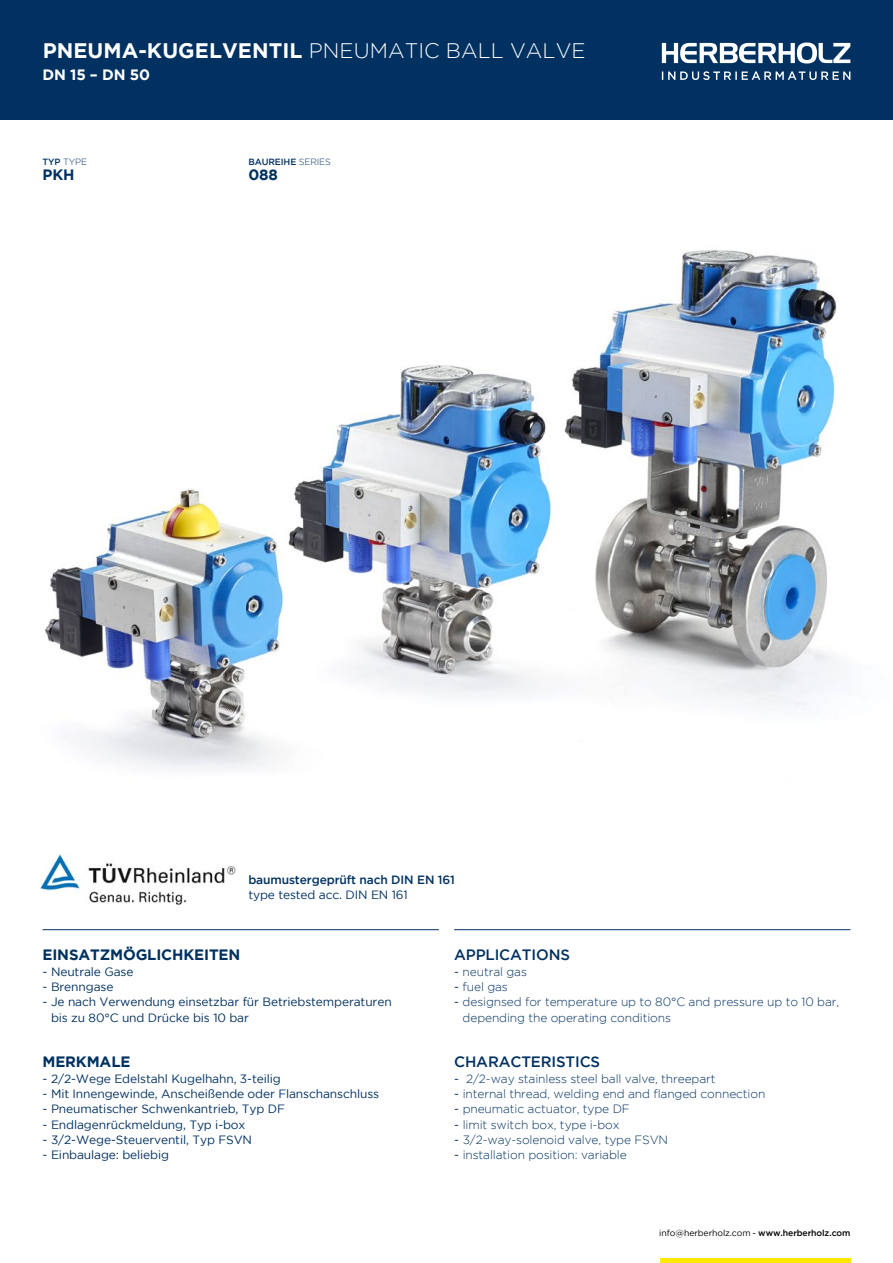
<style>
.page{position:relative;width:893px;height:1263px;background:#fff}
.page>*{position:absolute;margin:0;border:0;box-sizing:border-box;transform-origin:0 0}
.t1{font:700 21px "Gotham";letter-spacing:.005em;color:#fff}
.t2{font:700 15px "Gotham";letter-spacing:-.01em;color:#003160}
.t3{font:500 15px "Gotham";letter-spacing:-.01em;color:#003160}
.t4{font:700 15px "Gotham";letter-spacing:-.01em;color:#fff}
.t5{font:12px/15.3px "Gotham";letter-spacing:-.01em;color:#003160}
.t6{font:300 12px/15.3px "Gotham";letter-spacing:-.01em;color:#003160}
.t7{font:500 12px "Gotham";letter-spacing:-.01em;color:#003160}
.t8{font:500 9px "Gotham";letter-spacing:-.01em;color:#003160}
.t9{font:300 9px "Gotham";color:#003160}
.t10{font:8.7px "Gotham";letter-spacing:-.01em;color:#000}
.s1{font-weight:300}
.s2{font-weight:500}
.s3{font-weight:400}
</style>
<div class="page">
<div style="left:0;top:0;width:893px;height:119px;background:#003160"></div>
<hr style="left:660px;top:1259px;width:190px;height:4px;background:#ffe900">
<svg style="left:662px;top:43px;width:188px;height:21px"></svg>
<svg style="left:662px;top:71px;width:188px;height:9px"></svg>
<hr style="left:43px;top:929px;width:396px;height:1px;background:#003160">
<hr style="left:454px;top:929px;width:396px;height:1px;background:#003160">
<img style="left:45px;top:250px;width:793px;height:520px">
<img style="left:40px;top:854px;width:196px;height:51px">
<h1 class="t1" style="left:43px;top:38px;width:544px">PNEUMA-KUGELVENTIL <span class="s1">PNEUMATIC BALL VALVE</span></h1>
<p class="t4" style="left:43px;top:66px;width:109px">DN 15 – DN 50</p>
<p class="t9" style="left:43px;top:157px;width:46px"><span class="s2">TYP</span> TYPE</p>
<p class="t2" style="left:43px;top:166px;width:34px">PKH</p>
<p class="t8" style="left:248px;top:157px;width:84px">BAUREIHE <span class="s1">SERIES</span></p>
<p class="t2" style="left:248px;top:166px;width:31px">088</p>
<p class="t7" style="left:248px;top:873px;width:208px">baumustergeprüft nach DIN EN 161</p>
<p class="t5" style="left:248px;top:887px;width:161px">type tested acc. DIN EN 161</p>
<p class="t2" style="left:43px;top:946px;width:199px">EINSATZMÖGLICHKEITEN</p>
<p class="t3" style="left:454px;top:946px;width:117px">APPLICATIONS</p>
<p class="t5" style="left:43px;top:963px;width:92px">- Neutrale Gase</p>
<p class="t5" style="left:43px;top:979px;width:72px">- Brenngase</p>
<p class="t5" style="left:51px;top:994px;width:342px;text-indent:-9px">- Je nach Verwendung einsetzbar für Betriebstemperaturen bis zu 80°C und Drücke bis 10 bar</p>
<p class="t6" style="left:454px;top:963px;width:74px"><span class="s3">-</span> neutral gas</p>
<p class="t6" style="left:454px;top:979px;width:55px"><span class="s3">-</span> fuel gas</p>
<p class="t6" style="left:463px;top:994px;width:378px;text-indent:-9px"><span class="s3">-</span> designsed for temperature up to 80°C and pressure up to 10 bar, depending the operating conditions</p>
<p class="t2" style="left:43px;top:1053px;width:90px">MERKMALE</p>
<p class="t3" style="left:454px;top:1053px;width:148px">CHARACTERISTICS</p>
<p class="t5" style="left:43px;top:1070px;width:240px">- 2/2-Wege Edelstahl Kugelhahn, 3-teilig</p>
<p class="t5" style="left:43px;top:1086px;width:338px">- Mit Innengewinde, Anscheißende oder Flanschanschluss</p>
<p class="t5" style="left:43px;top:1101px;width:244px">- Pneumatischer Schwenkantrieb, Typ DF</p>
<p class="t5" style="left:43px;top:1116px;width:204px">- Endlagenrückmeldung, Typ i-box</p>
<p class="t5" style="left:43px;top:1132px;width:211px">- 3/2-Wege-Steuerventil, Typ FSVN</p>
<p class="t5" style="left:43px;top:1147px;width:128px">- Einbaulage: beliebig</p>
<p class="t6" style="left:454px;top:1071px;width:263px"><span class="s3">-</span> 2/2-way stainless steel ball valve, threepart</p>
<p class="t6" style="left:454px;top:1086px;width:313px"><span class="s3">-</span> internal thread, welding end and flanged connection</p>
<p class="t6" style="left:454px;top:1101px;width:177px"><span class="s3">-</span> pneumatic actuator, type DF</p>
<p class="t6" style="left:454px;top:1116px;width:167px"><span class="s3">-</span> limit switch box, type i-box</p>
<p class="t6" style="left:454px;top:1132px;width:215px"><span class="s3">-</span> 3/2-way-solenoid valve, type FSVN</p>
<p class="t6" style="left:454px;top:1147px;width:174px"><span class="s3">-</span> installation position: variable</p>
<p class="t10" style="left:659px;top:1228px;width:193px">info@herberholz.com - <span class="s2">www.herberholz.com</span></p>
</div>
